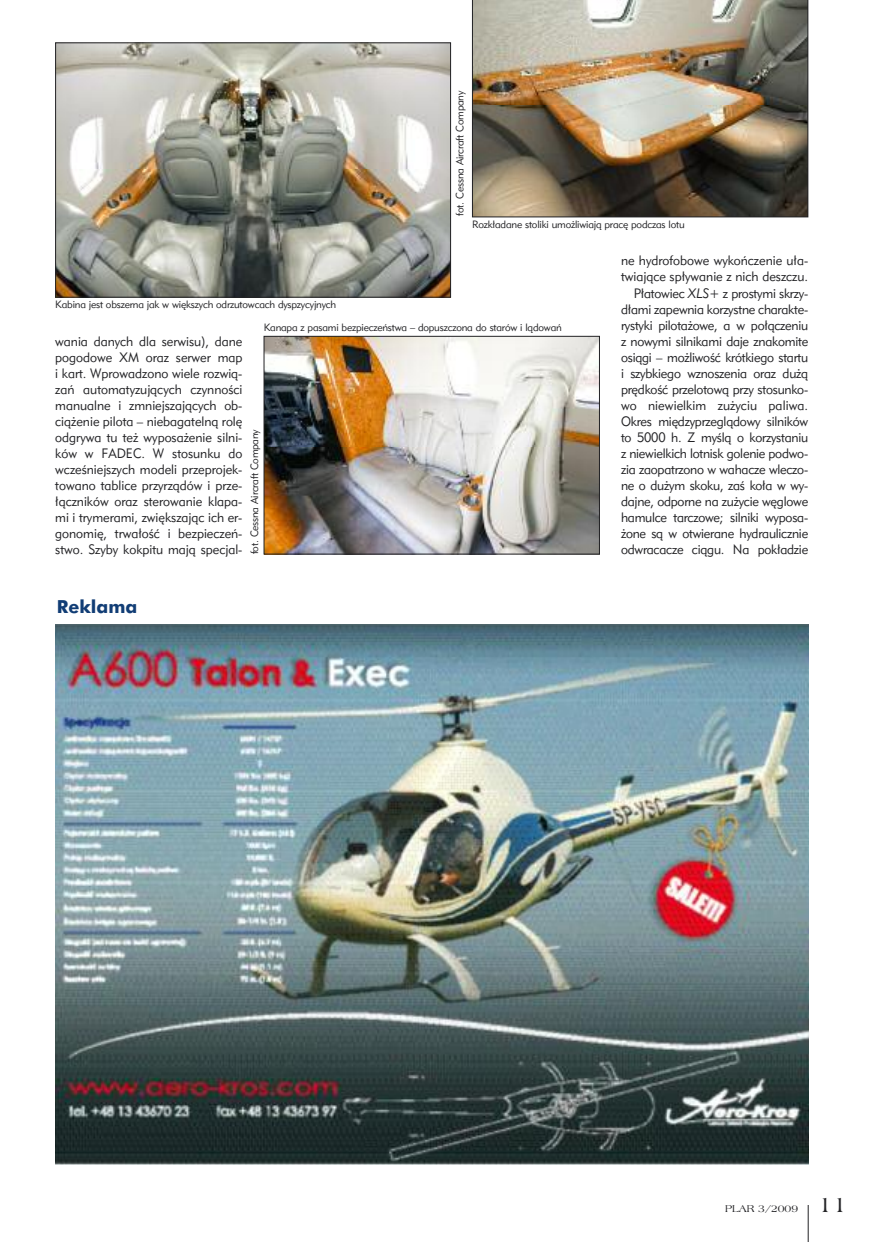
<style>
.page{position:relative;width:872px;height:1242px;background:#fff}
.page>*{position:absolute;margin:0;border:0;box-sizing:border-box;transform-origin:0 0}
.t1{font:700 18px "Futura EU";color:#113d75}
.t2{font:13.5px/16px "Geometric 415 Lt EU";letter-spacing:-.015em;color:#222225;text-align:right;scale:.95 1}
.t3{font:10.5px/22.5px "Geometric 415 Lt EU";letter-spacing:-.015em;color:#222225}
.t4{font:10.5px "Americana EU";color:#222225}
.s1{font-style:italic}
.s2{font-size:22.5px}
</style>
<div class="page">
<hr style="left:808px;top:1205px;width:1px;height:37px;background:#222225">
<img style="left:266px;top:338px;width:332px;height:214px">
<div style="left:264px;top:336px;width:336px;height:218px;border:1px solid #222225"></div>
<img style="left:57px;top:45px;width:392px;height:250px">
<div style="left:55px;top:43px;width:396px;height:254px;border:1px solid #222225"></div>
<img style="left:472px;top:0;width:336px;height:217px">
<img style="left:55px;top:624px;width:753px;height:540px">
<p class="t3" style="left:448px;top:216px;width:127px;rotate:-90deg">fot. Cessna Aircraft Company</p>
<p class="t3" style="left:472px;top:213px;width:214px">Rozkładane stoliki umożliwiają pracę podczas lotu</p>
<p class="t3" style="left:264px;top:293px;width:300px;text-indent:-208px">Kabina jest obszerna jak w większych odrzutowcach dyspzycyjnych<br>Kanapa z pasami bezpieczeństwa – dopuszczona do starów i lądowań</p>
<p class="t2" style="left:55px;top:333px;width:198px;text-align:justify">wania danych dla serwisu), dane pogodowe XM oraz serwer map i kart. Wprowadzono wiele rozwią&shy;zań automatyzujących czynności manualne i zmniejszających ob&shy;ciążenie pilota – niebagatelną rolę odgrywa tu też wyposażenie silni&shy;ków w FADEC. W stosunku do wcześniejszych modeli przeprojek&shy;towano tablice przyrządów i prze&shy;łączników oraz sterowanie klapa&shy;mi i trymerami, zwiększając ich er&shy;gonomię, trwałość i bezpieczeń&shy;stwo. Szyby kokpitu mają specjal-</p>
<p class="t3" style="left:243px;top:554px;width:127px;rotate:-90deg">fot. Cessna Aircraft Company</p>
<h1 class="t1" style="left:57px;top:595px;width:82px">Reklama</h1>
<p class="t2" style="left:621px;top:252px;width:198px">ne hydrofobowe wykończenie uła&shy;twiające spływanie z nich deszczu.<br>Płatowiec <span class="s1">XLS+</span> z prostymi skrzy&shy;dłami zapewnia korzystne charakte&shy;rystyki pilotażowe, a w połączeniu z nowymi silnikami daje znakomite osiągi – możliwość krótkiego startu i szybkiego wznoszenia oraz dużą prędkość przelotową przy stosunko&shy;wo niewielkim zużyciu paliwa.<br>Okres międzyprzeglądowy silników to 5000 h. Z myślą o korzystaniu z niewielkich lotnisk golenie podwo&shy;zia zaopatrzono w wahacze wleczo&shy;ne o dużym skoku, zaś koła w wy&shy;dajne, odporne na zużycie węglowe hamulce tarczowe; silniki wyposa&shy;żone są w otwierane hydraulicznie odwracacze ciągu. Na pokładzie</p>
<p class="t4" style="left:725px;top:1202px;width:124px">PLAR 3/2009 <span class="s2">11</span></p>
</div>
